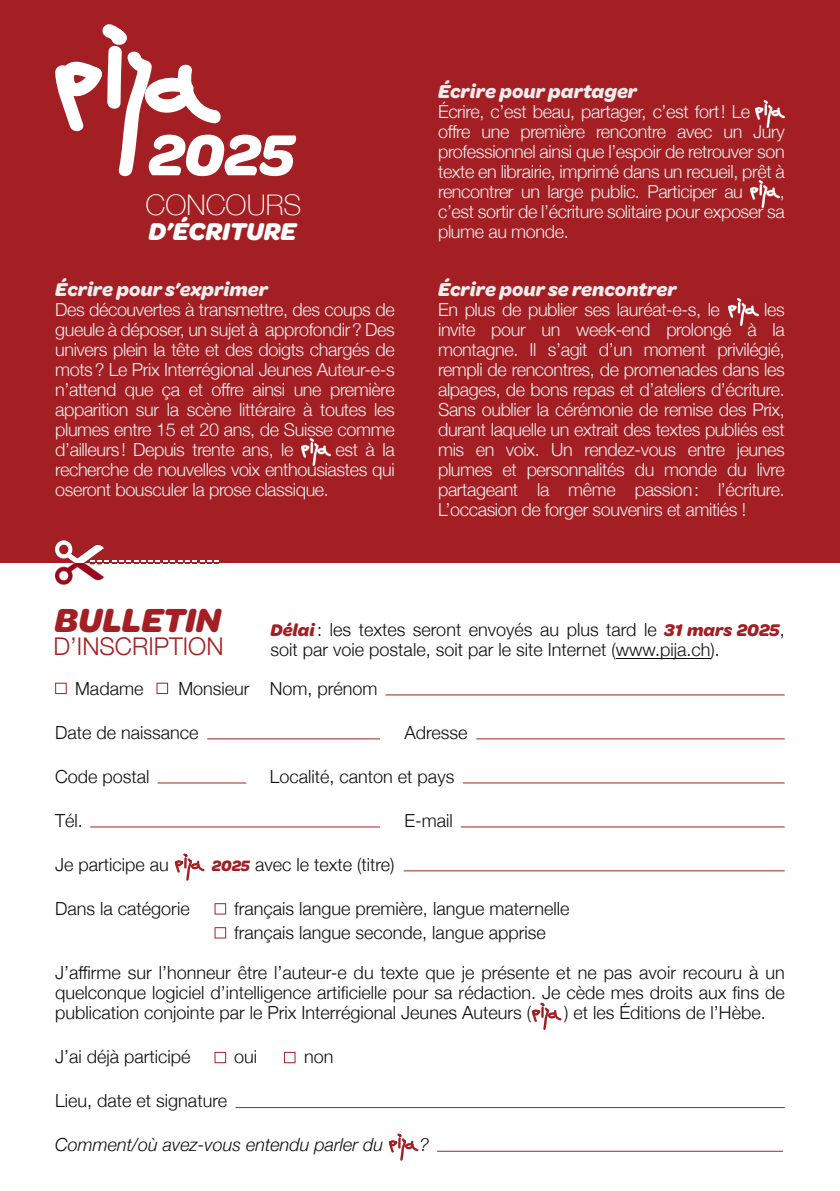
<style>
.page{position:relative;width:840px;height:1191px;background:#fff}
.page>*{position:absolute;margin:0;border:0;box-sizing:border-box;transform-origin:0 0}
.t1{font:italic 700 61.6px "Omnes";color:#fff}
.t2{font:italic 700 35.6px "Omnes";color:#a31f23}
.t3{font:100 28.4px "Helvetica Neue";color:#fff}
.t4{font:italic 700 26px "Omnes";color:#fff}
.t5{font:300 24.4px "Helvetica Neue";color:#a31f23}
.t6{font:italic 700 20px "Omnes";color:#ededed}
.t7{font:300 18px/20px "Helvetica Neue";letter-spacing:-.02em;color:#ededed;text-align:justify}
.t8{font:300 18px/20px "Helvetica Neue";color:#0d0f0e;text-align:justify}
.t9{font:italic 300 18px "Helvetica Neue";color:#0d0f0e}
.s1{font-family:"Omnes";font-weight:700;font-style:italic;color:#a31f23}
.s2{font-family:"Omnes";font-weight:700;font-style:italic;font-size:16px;color:#a31f23}
</style>
<div class="page">
<div style="left:0;top:0;width:839px;height:562px;background:#a31f23"></div>
<hr style="left:385px;top:694px;width:399px;height:1px;background:#a31f23">
<hr style="left:207px;top:738px;width:173px;height:1px;background:#a31f23">
<hr style="left:476px;top:738px;width:308px;height:1px;background:#a31f23">
<hr style="left:157px;top:782px;width:89px;height:1px;background:#a31f23">
<hr style="left:90px;top:826px;width:290px;height:1px;background:#a31f23">
<hr style="left:403px;top:870px;width:381px;height:1px;background:#a31f23">
<hr style="left:235px;top:1107px;width:549px;height:1px;background:#a31f23">
<hr style="left:437px;top:1150px;width:345px;height:1px;background:#a31f23">
<hr style="left:460px;top:826px;width:324px;height:1px;background:#a31f23">
<hr style="left:462px;top:782px;width:322px;height:1px;background:#a31f23">
<svg style="left:55px;top:682px;width:12px;height:12px"></svg>
<svg style="left:214px;top:903px;width:12px;height:11px"></svg>
<svg style="left:214px;top:927px;width:12px;height:11px"></svg>
<svg style="left:214px;top:1051px;width:12px;height:12px"></svg>
<svg style="left:284px;top:1051px;width:11px;height:12px"></svg>
<svg style="left:156px;top:682px;width:12px;height:12px"></svg>
<hr style="left:615px;top:658px;width:95px;height:1px;background:#0d0f0e">
<svg style="left:175px;top:853px;width:30px;height:28px"></svg>
<svg style="left:388px;top:1133px;width:30px;height:28px"></svg>
<svg style="left:531px;top:1002px;width:30px;height:28px"></svg>
<img style="left:55px;top:562px;width:49px;height:22px">
<img style="left:55px;top:540px;width:49px;height:22px">
<svg style="left:90px;top:560px;width:128px;height:4px"></svg>
<img style="left:728px;top:298px;width:29px;height:27px">
<img style="left:750px;top:180px;width:29px;height:27px">
<img style="left:755px;top:101px;width:29px;height:27px">
<img style="left:301px;top:438px;width:29px;height:28px">
<svg style="left:55px;top:24px;width:166px;height:153px"></svg>
<h1 class="t1" style="left:148px;top:117px;width:148px">2025</h1>
<h3 class="t3" style="left:145px;top:188px;width:157px">CONCOURS</h3>
<h3 class="t4" style="left:148px;top:215px;width:149px">D’ÉCRITURE</h3>
<p class="t6" style="left:55px;top:277px;width:214px">Écrire pour s’exprimer</p>
<p class="t7" style="left:55px;top:299px;width:341px">Des découvertes à transmettre, des coups de gueule à déposer, un sujet à approfondir? Des univers plein la tête et des doigts chargés de mots? Le Prix Interrégional Jeunes Auteur-e-s n’attend que ça et offre ainsi une première apparition sur la scène littéraire à toutes les plumes entre 15 et 20 ans, de Suisse comme d’ailleurs! Depuis trente ans, le</p>
<p class="t7" style="left:55px;top:439px;width:341px;text-indent:280px">est à la recherche de nouvelles voix enthousiastes qui oseront bousculer la prose classique.</p>
<p class="t6" style="left:438px;top:79px;width:201px">Écrire pour partager</p>
<p class="t7" style="left:438px;top:101px;width:348px;text-align:left">Écrire, c’est beau, partager, c’est fort! Le offre une première rencontre avec un Jury professionnel ainsi que l’espoir de retrouver son texte en librairie, imprimé dans un recueil, prêt à rencontrer un large public. Participer au</p>
<p class="t7" style="left:438px;top:181px;width:348px;text-indent:341px">, c’est sortir de l’écriture solitaire pour exposer sa plume au monde.</p>
<p class="t6" style="left:438px;top:277px;width:240px">Écrire pour se rencontrer</p>
<p class="t7" style="left:438px;top:299px;width:283px">En plus de publier ses lauréat-e-s, le</p>
<p class="t7" style="left:438px;top:299px;width:348px;text-indent:326px">les invite pour un week-end prolongé à la montagne. Il s’agit d’un moment privilégié, rempli de rencontres, de promenades dans les alpages, de bons repas et d’ateliers d’écriture.<br>Sans oublier la cérémonie de remise des Prix, durant laquelle un extrait des textes publiés est mis en voix. Un rendez-vous entre jeunes plumes et personnalités du monde du livre partageant la même passion: l’écriture.<br>L’occasion de forger souvenirs et amitiés !</p>
<h2 class="t2" style="left:55px;top:598px;width:168px">BULLETIN</h2>
<h3 class="t5" style="left:53px;top:631px;width:172px">D’INSCRIPTION</h3>
<p class="t8" style="left:270px;top:619px;width:515px"><span class="s1">Délai</span>: les textes seront envoyés au plus tard le <span class="s1">31 mars 2025</span>, soit par voie postale, soit par le site Internet (www.pĳa.ch).</p>
<p class="t8" style="left:75px;top:678px;width:70px">Madame</p>
<p class="t8" style="left:178px;top:678px;width:200px">Monsieur Nom, prénom</p>
<p class="t8" style="left:55px;top:722px;width:145px">Date de naissance</p>
<p class="t8" style="left:55px;top:766px;width:96px">Code postal</p>
<p class="t8" style="left:55px;top:810px;width:29px">Tél.</p>
<p class="t8" style="left:55px;top:854px;width:115px">Je participe au</p>
<p class="t8" style="left:212px;top:854px;width:184px"><span class="s2">2025</span> avec le texte (titre)</p>
<p class="t8" style="left:55px;top:898px;width:136px">Dans la catégorie</p>
<p class="t8" style="left:404px;top:722px;width:65px">Adresse</p>
<p class="t8" style="left:269px;top:766px;width:186px">Localité, canton et pays</p>
<p class="t8" style="left:404px;top:810px;width:50px">E-mail</p>
<p class="t8" style="left:234px;top:898px;width:337px">français langue première, langue maternelle</p>
<p class="t8" style="left:234px;top:921px;width:313px">français langue seconde, langue apprise</p>
<p class="t8" style="left:55px;top:962px;width:730px">J’affirme sur l’honneur être l’auteur-e du texte que je présente et ne pas avoir recouru à un quelconque logiciel d’intelligence artificielle pour sa rédaction. Je cède mes droits aux fins de publication conjointe par le Prix Interrégional Jeunes Auteurs (</p>
<p class="t8" style="left:563px;top:1002px;width:203px">) et les Éditions de l’Hèbe.</p>
<p class="t8" style="left:55px;top:1046px;width:137px">J’ai déjà participé</p>
<p class="t8" style="left:55px;top:1090px;width:173px">Lieu, date et signature</p>
<p class="t9" style="left:55px;top:1133px;width:329px">Comment/où avez-vous entendu parler du</p>
<p class="t9" style="left:419px;top:1133px;width:11px">?</p>
<p class="t8" style="left:234px;top:1046px;width:25px">oui</p>
<p class="t8" style="left:304px;top:1046px;width:31px">non</p>
</div>
